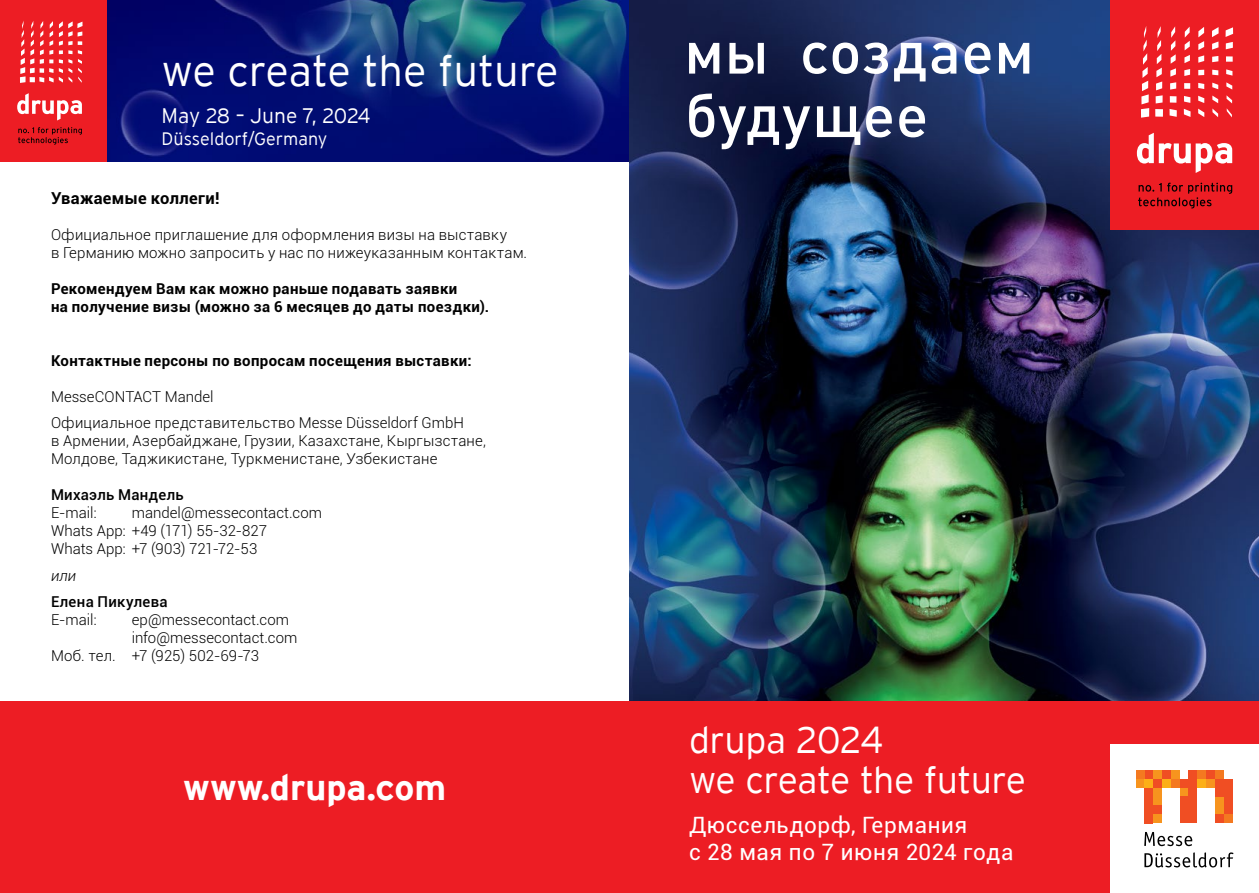
<style>
.page{position:relative;width:1259px;height:893px;background:#fff}
.page>*{position:absolute;margin:0;border:0;box-sizing:border-box;transform-origin:0 0}
.t1{font:300 43.5px "Interstate";color:#fff}
.t2{font:300 37.5px/40.5px "Interstate";letter-spacing:-.015em;color:#fff}
.t3{font:700 36px "Interstate";color:#fff}
.t4{font:22.5px/27px "Roboto";letter-spacing:.025em;color:#fff}
.t5{font:300 21px "Interstate";letter-spacing:-.015em;color:#fff}
.t6{font:300 18px "Interstate";color:#fff}
.t7{font:700 16.5px "Roboto";letter-spacing:.02em;color:#000}
.t8{font:300 15px/18px "Roboto";letter-spacing:.01em;color:#000}
.t9{font:700 15px/18px "Roboto";letter-spacing:.025em;color:#000}
.t10{font:500 15px "Roboto";letter-spacing:.02em;color:#000}
.t11{font:italic 300 15px "Roboto";color:#000}
</style>
<div class="page">
<div style="left:0;top:702px;width:629px;height:191px;background:#ed1d24"></div>
<img style="left:106px;top:0;width:523px;height:162px">
<div style="left:0;top:0;width:106px;height:162px;background:#ed1d24"></div>
<svg style="left:20px;top:21px;width:63px;height:62px"></svg>
<svg style="left:17px;top:93px;width:65px;height:28px"></svg>
<svg style="left:18px;top:127px;width:64px;height:18px"></svg>
<img style="left:629px;top:0;width:630px;height:702px">
<div style="left:629px;top:702px;width:630px;height:191px;background:#ed1d24"></div>
<div style="left:1110px;top:744px;width:149px;height:149px;background:#fff"></div>
<svg style="left:1144px;top:852px;width:89px;height:15px"></svg>
<svg style="left:1144px;top:832px;width:48px;height:14px"></svg>
<div style="left:1135px;top:779px;width:9px;height:9px;background:#f7941e"></div>
<div style="left:1144px;top:770px;width:9px;height:9px;background:#f04e23"></div>
<div style="left:1144px;top:779px;width:9px;height:9px;background:#fcaf17"></div>
<div style="left:1153px;top:770px;width:9px;height:9px;background:#f7941e"></div>
<div style="left:1153px;top:779px;width:9px;height:9px;background:#f04e23"></div>
<div style="left:1162px;top:770px;width:9px;height:9px;background:#f04e23"></div>
<div style="left:1162px;top:779px;width:9px;height:9px;background:#fcaf17"></div>
<div style="left:1171px;top:770px;width:8px;height:9px;background:#f7941e"></div>
<div style="left:1171px;top:779px;width:8px;height:9px;background:#f47920"></div>
<div style="left:1197px;top:770px;width:9px;height:9px;background:#f47920"></div>
<div style="left:1197px;top:779px;width:9px;height:9px;background:#fcaf17"></div>
<div style="left:1206px;top:770px;width:9px;height:9px;background:#f04e23"></div>
<div style="left:1206px;top:779px;width:9px;height:9px;background:#f7941e"></div>
<div style="left:1215px;top:770px;width:8px;height:9px;background:#f47920"></div>
<div style="left:1215px;top:779px;width:8px;height:18px;background:#f04e23"></div>
<div style="left:1223px;top:779px;width:9px;height:35px;background:#f04e23"></div>
<div style="left:1144px;top:788px;width:9px;height:35px;background:#f04e23"></div>
<div style="left:1153px;top:788px;width:9px;height:17px;background:#f7941e"></div>
<div style="left:1153px;top:805px;width:9px;height:9px;background:#f04e23"></div>
<div style="left:1153px;top:814px;width:9px;height:9px;background:#f7941e"></div>
<div style="left:1215px;top:797px;width:8px;height:17px;background:#f7941e"></div>
<div style="left:1223px;top:814px;width:9px;height:9px;background:#f47920"></div>
<div style="left:1135px;top:770px;width:9px;height:9px;background:#f47920"></div>
<div style="left:1179px;top:779px;width:9px;height:9px;background:#f04e23"></div>
<div style="left:1179px;top:788px;width:9px;height:9px;background:#f7941e"></div>
<div style="left:1179px;top:797px;width:9px;height:26px;background:#f04e23"></div>
<div style="left:1188px;top:770px;width:9px;height:53px;background:#f04e23"></div>
<div style="left:1215px;top:814px;width:8px;height:9px;background:#f04e23"></div>
<svg style="left:689px;top:94px;width:236px;height:55px"></svg>
<svg style="left:689px;top:43px;width:340px;height:38px"></svg>
<div style="left:1110px;top:0;width:149px;height:230px;background:#ed1d24"></div>
<svg style="left:1141px;top:26px;width:8px;height:92px"></svg>
<svg style="left:1226px;top:82px;width:6px;height:35px"></svg>
<svg style="left:1226px;top:69px;width:6px;height:7px"></svg>
<svg style="left:1226px;top:56px;width:6px;height:6px"></svg>
<svg style="left:1225px;top:27px;width:8px;height:22px"></svg>
<svg style="left:1212px;top:96px;width:6px;height:21px"></svg>
<svg style="left:1212px;top:83px;width:6px;height:6px"></svg>
<svg style="left:1212px;top:70px;width:6px;height:5px"></svg>
<svg style="left:1212px;top:56px;width:6px;height:6px"></svg>
<svg style="left:1212px;top:27px;width:6px;height:23px"></svg>
<svg style="left:1198px;top:109px;width:6px;height:8px"></svg>
<svg style="left:1198px;top:96px;width:6px;height:7px"></svg>
<svg style="left:1198px;top:83px;width:6px;height:6px"></svg>
<svg style="left:1198px;top:70px;width:6px;height:5px"></svg>
<svg style="left:1198px;top:27px;width:6px;height:36px"></svg>
<svg style="left:1183px;top:109px;width:7px;height:8px"></svg>
<svg style="left:1184px;top:96px;width:6px;height:7px"></svg>
<svg style="left:1184px;top:83px;width:6px;height:6px"></svg>
<svg style="left:1184px;top:69px;width:6px;height:7px"></svg>
<svg style="left:1184px;top:27px;width:6px;height:36px"></svg>
<svg style="left:1169px;top:109px;width:7px;height:8px"></svg>
<div style="left:1169px;top:96px;width:7px;height:7px;background:#fff"></div>
<svg style="left:1170px;top:26px;width:6px;height:64px"></svg>
<div style="left:1155px;top:109px;width:8px;height:8px;background:#fff"></div>
<svg style="left:1155px;top:26px;width:7px;height:77px"></svg>
<svg style="left:1137px;top:133px;width:95px;height:40px"></svg>
<svg style="left:1138px;top:183px;width:94px;height:26px"></svg>
<h1 class="t1" style="left:162px;top:46px;width:399px">we create the future</h1>
<h3 class="t5" style="left:162px;top:104px;width:210px">May 28 – June 7, 2024</h3>
<p class="t6" style="left:162px;top:128px;width:167px">Düsseldorf/Germany</p>
<p class="t7" style="left:51px;top:186px;width:170px">Уважаемые коллеги!</p>
<p class="t8" style="left:51px;top:225px;width:478px">Официальное приглашение для оформления визы на выставку<br>в Германию можно запросить у нас по нижеуказанным контактам.</p>
<p class="t9" style="left:51px;top:279px;width:440px">Рекомендуем Вам как можно раньше подавать заявки<br>на получение визы (можно за 6 месяцев до даты поездки).</p>
<p class="t9" style="left:51px;top:351px;width:422px">Контактные персоны по вопросам посещения выставки:</p>
<p class="t8" style="left:51px;top:383px;width:414px;line-height:26.5px">MesseCONTACT Mandel<br>Официальное представительство Messe Düsseldorf GmbH</p>
<p class="t8" style="left:51px;top:431px;width:436px">в Армении, Азербайджане, Грузии, Казахстане, Кыргызстане,<br>Молдове, Таджикистане, Туркменистане, Узбекистане</p>
<p class="t10" style="left:51px;top:484px;width:134px">Михаэль Мандель</p>
<p class="t8" style="left:51px;top:503px;width:47px">E-mail:</p>
<p class="t8" style="left:51px;top:503px;width:272px;text-indent:81px">mandel@messecontaсt.com<br>Whats App: +49 (171) 55-32-827<br>Whats App: +7 (903) 721-72-53</p>
<p class="t11" style="left:51px;top:565px;width:27px">или</p>
<p class="t10" style="left:51px;top:591px;width:118px">Елена Пикулева</p>
<p class="t8" style="left:51px;top:610px;width:47px">E-mail:</p>
<p class="t8" style="left:132px;top:610px;width:159px">ep@messecontaсt.com</p>
<p class="t8" style="left:132px;top:628px;width:167px">info@messecontaсt.com</p>
<p class="t8" style="left:51px;top:646px;width:210px">Моб. тeл. +7 (925) 502-69-73</p>
<h3 class="t3" style="left:183px;top:767px;width:264px">www.drupa.com</h3>
<h2 class="t2" style="left:689px;top:719px;width:338px">drupa 2024<br>we create the future</h2>
<h3 class="t4" style="left:689px;top:811px;width:326px">Дюссельдорф, Германия<br>с 28 мая по 7 июня 2024 года</h3>
</div>
